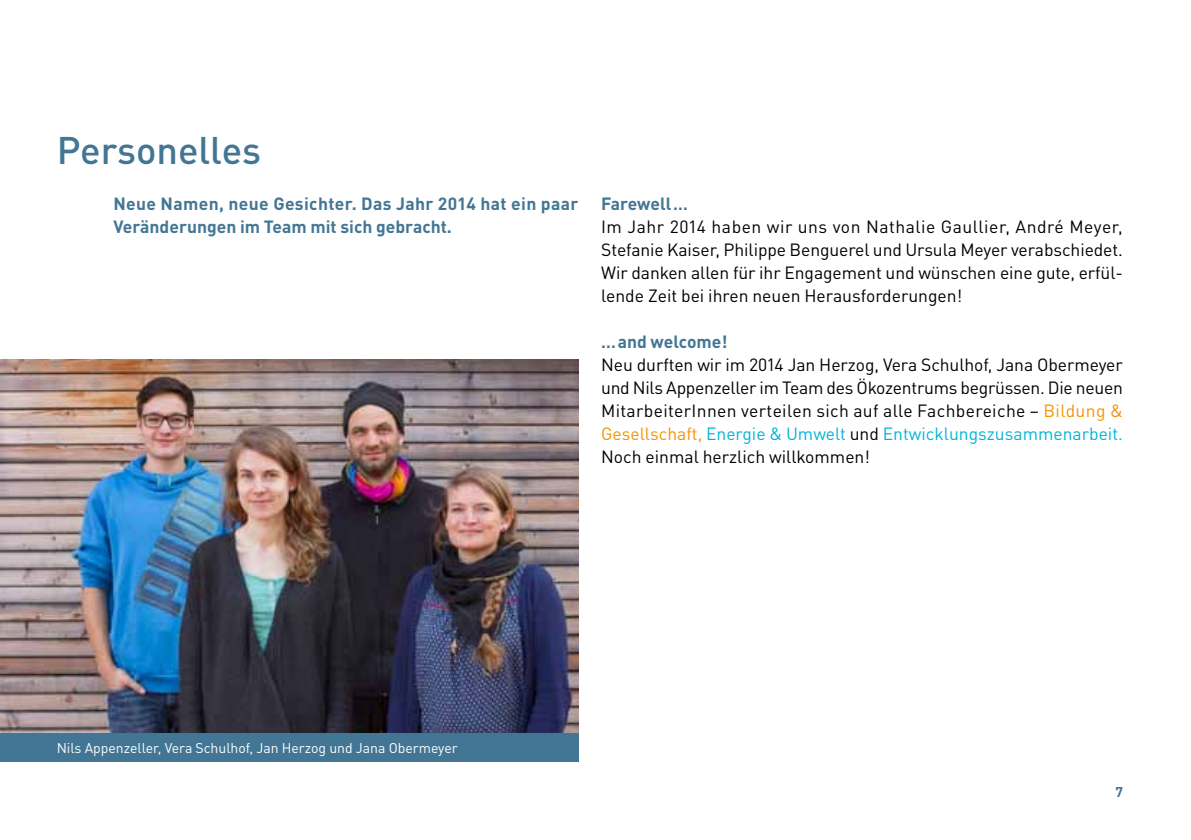
<style>
.page{position:relative;width:1191px;height:840px;background:#fff}
.page>*{position:absolute;margin:0;border:0;box-sizing:border-box;transform-origin:0 0}
.t1{font:500 38px "DINOT";color:#427694}
.t2{font:17.6px/23px "DINOT";color:#000;text-align:justify}
.t3{font:700 17.6px/23px "DINOT";color:#427694}
.t4{font:14px "DINOT";color:#fff}
.t5{font:700 14px "DINOT";color:#427694}
.s1{color:#f39400}
.s2{color:#00b4d8}
</style>
<div class="page">
<img style="left:0;top:359px;width:578px;height:374px">
<div style="left:0;top:733px;width:578px;height:28px;background:#427694"></div>
<h1 class="t1" style="left:57px;top:125px;width:206px">Personelles</h1>
<p class="t3" style="left:113px;top:191px;width:466px">Neue Namen, neue Gesichter. Das Jahr 2014 hat ein paar<br>Veränderungen im Team mit sich gebracht.</p>
<p class="t3" style="left:601px;top:191px;width:88px">Farewell…</p>
<p class="t2" style="left:601px;top:214px;width:523px">Im Jahr 2014 haben wir uns von Nathalie Gaullier, André Meyer, Stefanie Kaiser, Philippe Benguerel und Ursula Meyer verabschiedet.<br>Wir danken allen für ihr Engagement und wünschen eine gute, erfül&shy;lende Zeit bei ihren neuen Herausforderungen!</p>
<p class="t3" style="left:601px;top:329px;width:128px">…and welcome!</p>
<p class="t2" style="left:601px;top:352px;width:523px">Neu durften wir im 2014 Jan Herzog, Vera Schulhof, Jana Obermeyer und Nils Appenzeller im Team des Ökozentrums begrüssen. Die neuen MitarbeiterInnen verteilen sich auf alle Fachbereiche – <span class="s1">Bildung &amp; Gesellschaft,</span> <span class="s2">Energie &amp; Umwelt</span> und <span class="s2">Entwicklungszusammenarbeit.<br></span>Noch einmal herzlich willkommen!</p>
<p class="t4" style="left:57px;top:739px;width:402px">Nils Appenzeller, Vera Schulhof, Jan Herzog und Jana Obermeyer</p>
<p class="t5" style="left:1115px;top:782px;width:9px">7</p>
</div>
